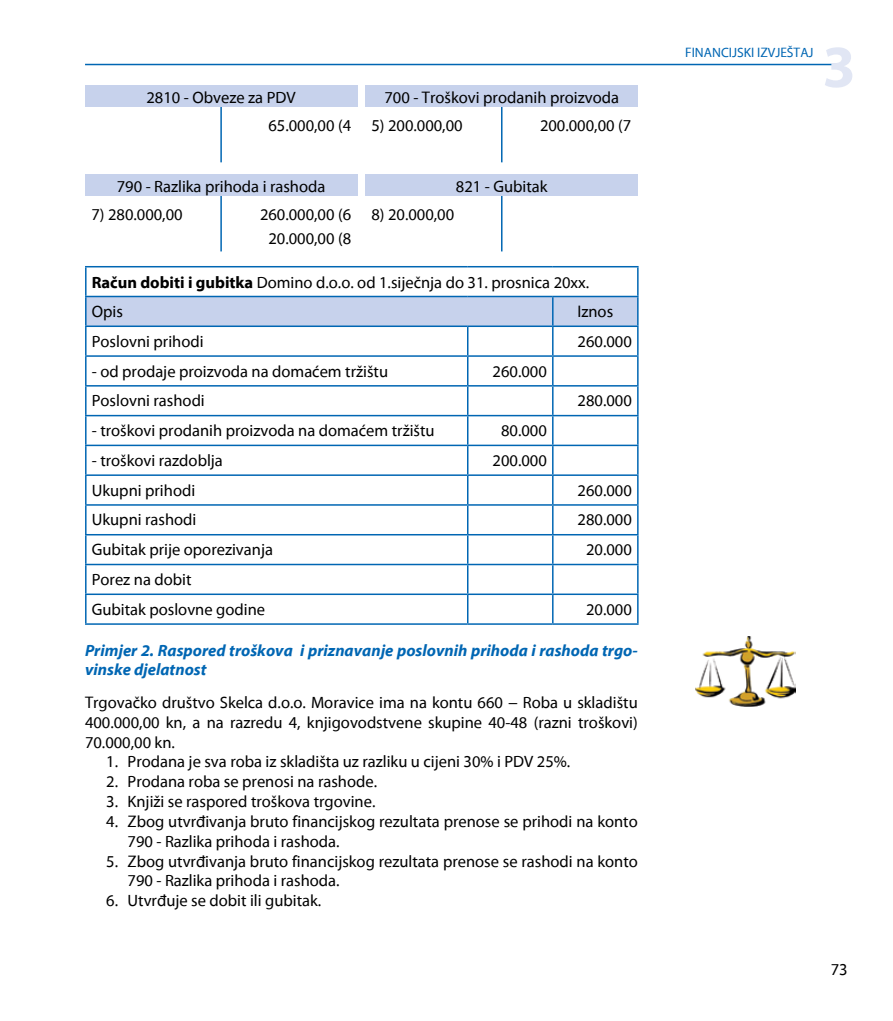
<style>
.page{position:relative;width:893px;height:1021px;background:#fff}
.page>*{position:absolute;margin:0;border:0;box-sizing:border-box;transform-origin:0 0}
.t1{font:700 60px "FS Myriad Pro";color:#e1e6f4}
.t2{font:16.5px/19.8px "FS Myriad Pro";color:#000}
.t3{font:italic 700 16.5px/19.8px "FS Myriad Pro";color:#0066b3}
.t4{font:13.5px "FS Myriad Pro";color:#0066b3}
.s1{font-weight:700}
</style>
<div class="page">
<hr style="left:85px;top:64px;width:758px;height:1px;background:#0066b3">
<hr style="left:220px;top:105px;width:2px;height:57px;background:#0066b3">
<hr style="left:501px;top:105px;width:1px;height:57px;background:#0066b3">
<div style="left:85px;top:85px;width:272px;height:21px;background:#c7d2ec"></div>
<div style="left:366px;top:85px;width:272px;height:21px;background:#c7d2ec"></div>
<hr style="left:220px;top:194px;width:2px;height:57px;background:#0066b3">
<hr style="left:501px;top:194px;width:1px;height:57px;background:#0066b3">
<div style="left:85px;top:174px;width:272px;height:21px;background:#c7d2ec"></div>
<div style="left:366px;top:174px;width:272px;height:21px;background:#c7d2ec"></div>
<hr style="left:85px;top:266px;width:383px;height:1px;background:#0066b3">
<hr style="left:85px;top:267px;width:2px;height:29px;background:#0066b3">
<hr style="left:468px;top:266px;width:85px;height:1px;background:#0066b3">
<hr style="left:553px;top:266px;width:86px;height:1px;background:#0066b3">
<hr style="left:637px;top:267px;width:2px;height:29px;background:#0066b3">
<hr style="left:85px;top:296px;width:383px;height:1px;background:#0066b3">
<hr style="left:85px;top:297px;width:2px;height:28px;background:#0066b3">
<hr style="left:553px;top:296px;width:86px;height:1px;background:#0066b3">
<hr style="left:637px;top:297px;width:2px;height:28px;background:#0066b3">
<hr style="left:85px;top:325px;width:383px;height:2px;background:#0066b3">
<hr style="left:85px;top:327px;width:2px;height:28px;background:#0066b3">
<hr style="left:553px;top:325px;width:86px;height:2px;background:#0066b3">
<hr style="left:637px;top:327px;width:2px;height:28px;background:#0066b3">
<hr style="left:85px;top:355px;width:383px;height:2px;background:#0066b3">
<hr style="left:85px;top:357px;width:2px;height:28px;background:#0066b3">
<hr style="left:553px;top:355px;width:86px;height:2px;background:#0066b3">
<hr style="left:637px;top:357px;width:2px;height:28px;background:#0066b3">
<hr style="left:85px;top:385px;width:383px;height:1px;background:#0066b3">
<hr style="left:85px;top:386px;width:2px;height:29px;background:#0066b3">
<hr style="left:553px;top:385px;width:86px;height:1px;background:#0066b3">
<hr style="left:637px;top:386px;width:2px;height:29px;background:#0066b3">
<hr style="left:85px;top:415px;width:383px;height:1px;background:#0066b3">
<hr style="left:85px;top:416px;width:2px;height:28px;background:#0066b3">
<hr style="left:553px;top:415px;width:86px;height:1px;background:#0066b3">
<hr style="left:637px;top:416px;width:2px;height:28px;background:#0066b3">
<hr style="left:85px;top:444px;width:383px;height:2px;background:#0066b3">
<hr style="left:85px;top:446px;width:2px;height:28px;background:#0066b3">
<hr style="left:553px;top:444px;width:86px;height:2px;background:#0066b3">
<hr style="left:637px;top:446px;width:2px;height:28px;background:#0066b3">
<hr style="left:85px;top:474px;width:383px;height:2px;background:#0066b3">
<hr style="left:85px;top:476px;width:2px;height:28px;background:#0066b3">
<hr style="left:553px;top:474px;width:86px;height:2px;background:#0066b3">
<hr style="left:637px;top:476px;width:2px;height:28px;background:#0066b3">
<hr style="left:85px;top:504px;width:383px;height:1px;background:#0066b3">
<hr style="left:85px;top:505px;width:2px;height:29px;background:#0066b3">
<hr style="left:553px;top:504px;width:86px;height:1px;background:#0066b3">
<hr style="left:637px;top:505px;width:2px;height:29px;background:#0066b3">
<hr style="left:85px;top:534px;width:383px;height:1px;background:#0066b3">
<hr style="left:85px;top:535px;width:2px;height:28px;background:#0066b3">
<hr style="left:553px;top:534px;width:86px;height:1px;background:#0066b3">
<hr style="left:637px;top:535px;width:2px;height:28px;background:#0066b3">
<hr style="left:85px;top:563px;width:383px;height:2px;background:#0066b3">
<hr style="left:85px;top:565px;width:2px;height:28px;background:#0066b3">
<hr style="left:553px;top:563px;width:86px;height:2px;background:#0066b3">
<hr style="left:637px;top:565px;width:2px;height:28px;background:#0066b3">
<hr style="left:85px;top:593px;width:383px;height:2px;background:#0066b3">
<hr style="left:85px;top:595px;width:2px;height:28px;background:#0066b3">
<svg style="left:86px;top:296px;width:552px;height:327px"></svg>
<hr style="left:553px;top:593px;width:86px;height:2px;background:#0066b3">
<hr style="left:552px;top:595px;width:2px;height:28px;background:#0066b3">
<hr style="left:637px;top:595px;width:2px;height:28px;background:#0066b3">
<hr style="left:85px;top:623px;width:383px;height:2px;background:#0066b3">
<hr style="left:468px;top:623px;width:85px;height:2px;background:#0066b3">
<hr style="left:553px;top:623px;width:86px;height:2px;background:#0066b3">
<img style="left:695px;top:636px;width:101px;height:71px">
<p class="t2" style="left:147px;top:88px;width:151px">2810 - Obveze za PDV</p>
<p class="t2" style="left:384px;top:88px;width:236px">700 - Troškovi prodanih proizvoda</p>
<p class="t2" style="left:268px;top:116px;width:196px">65.000,00 (4 5) 200.000,00</p>
<p class="t2" style="left:540px;top:116px;width:93px">200.000,00 (7</p>
<p class="t2" style="left:117px;top:177px;width:210px">790 - Razlika prihoda i rashoda</p>
<p class="t2" style="left:91px;top:205px;width:93px">7) 280.000,00</p>
<p class="t2" style="left:268px;top:203px;width:187px;line-height:24px;text-indent:-8px">260.000,00 (6 8) 20.000,00<br>20.000,00 (8</p>
<p class="t2" style="left:456px;top:177px;width:93px">821 - Gubitak</p>
<p class="t2" style="left:92px;top:267px;width:499px;line-height:29.4px"><span class="s1">Račun dobiti i gubitka</span> Domino d.o.o. od 1.siječnja do 31. prosnica 20xx.<br>Opis</p>
<p class="t2" style="left:577px;top:302px;width:37px">Iznos</p>
<p class="t2" style="left:92px;top:332px;width:113px">Poslovni prihodi</p>
<p class="t2" style="left:578px;top:332px;width:56px">260.000</p>
<p class="t2" style="left:92px;top:361px;width:298px">- od prodaje proizvoda na domaćem tržištu</p>
<p class="t2" style="left:493px;top:361px;width:56px">260.000</p>
<p class="t2" style="left:92px;top:391px;width:115px">Poslovni rashodi</p>
<p class="t2" style="left:578px;top:391px;width:56px">280.000</p>
<p class="t2" style="left:92px;top:421px;width:344px">- troškovi prodanih proizvoda na domaćem tržištu</p>
<p class="t2" style="left:501px;top:421px;width:47px">80.000</p>
<p class="t2" style="left:92px;top:451px;width:133px">- troškovi razdoblja</p>
<p class="t2" style="left:493px;top:451px;width:56px">200.000</p>
<p class="t2" style="left:92px;top:480px;width:105px">Ukupni prihodi</p>
<p class="t2" style="left:578px;top:480px;width:56px">260.000</p>
<p class="t2" style="left:92px;top:510px;width:106px">Ukupni rashodi</p>
<p class="t2" style="left:578px;top:510px;width:56px">280.000</p>
<p class="t2" style="left:92px;top:540px;width:183px">Gubitak prije oporezivanja</p>
<p class="t2" style="left:586px;top:540px;width:47px">20.000</p>
<p class="t2" style="left:92px;top:565px;width:175px;line-height:29.7px">Porez na dobit<br>Gubitak poslovne godine</p>
<p class="t2" style="left:586px;top:599px;width:47px">20.000</p>
<p class="t3" style="left:85px;top:640px;width:554px">Primjer 2. Raspored troškova i priznavanje poslovnih prihoda i rashoda trgo&shy;vinske djelatnost</p>
<p class="t2" style="left:85px;top:693px;width:554px;text-align:justify">Trgovačko društvo Skelca d.o.o. Moravice ima na kontu 660 – Roba u skladištu 400.000,00 kn, a na razredu 4, knjigovodstvene skupine 40-48 (razni troškovi)<br>70.000,00 kn.</p>
<p class="t2" style="left:106px;top:752px;width:466px">1. Prodana je sva roba iz skladišta uz razliku u cijeni 30% i PDV 25%.</p>
<p class="t2" style="left:106px;top:772px;width:272px">2. Prodana roba se prenosi na rashode.</p>
<p class="t2" style="left:106px;top:792px;width:271px">3. Knjiži se raspored troškova trgovine.</p>
<p class="t2" style="left:128px;top:811px;width:512px;text-indent:-21px">4. Zbog utvrđivanja bruto financijskog rezultata prenose se prihodi na konto<br>790 - Razlika prihoda i rashoda.</p>
<p class="t2" style="left:128px;top:851px;width:512px;text-indent:-21px">5. Zbog utvrđivanja bruto financijskog rezultata prenose se rashodi na konto<br>790 - Razlika prihoda i rashoda.</p>
<p class="t2" style="left:106px;top:891px;width:217px">6. Utvrđuje se dobit ili gubitak.</p>
<p class="t4" style="left:685px;top:46px;width:130px">FINANCIJSKI IZVJEŠTAJ</p>
<h1 class="t1" style="left:822px;top:33px;width:35px">3</h1>
<p class="t2" style="left:831px;top:959px;width:18px">73</p>
</div>
